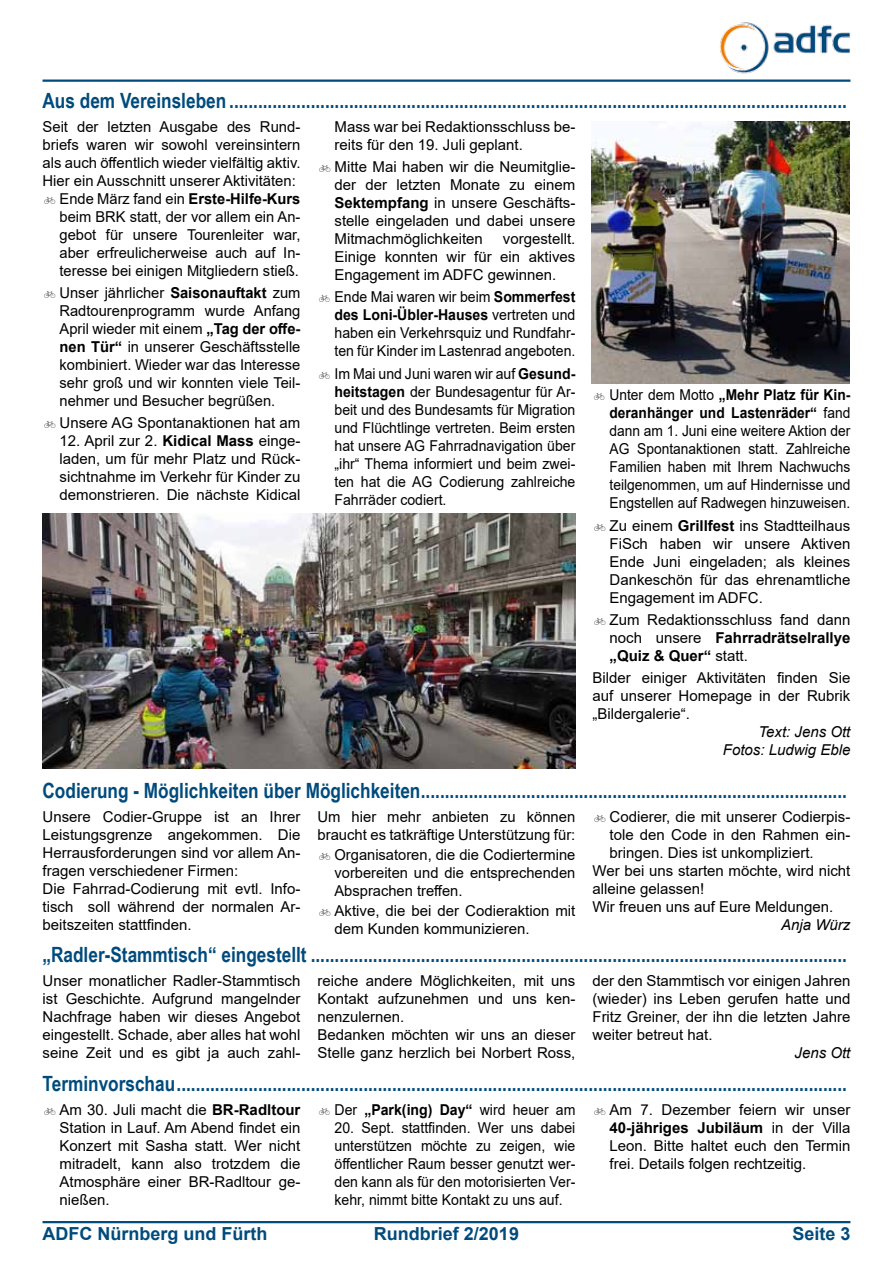
<style>
.page{position:relative;width:893px;height:1263px;background:#fff}
.page>*{position:absolute;margin:0;border:0;box-sizing:border-box;transform-origin:0 0}
.t1{font:700 21px "Arial Narrow";color:#004b7c}
.t2{font:700 18px "Arial";color:#004b7c}
.t3{font:15px/18px "Arial";color:#000;text-align:justify}
.t4{font:15px/18px "Arial";color:#000;text-align:justify;scale:.94 1}
.t5{font:15px/18px "Arial";color:#000;text-align:justify;scale:.92 1}
.t6{font:italic 15px/18px "Arial";color:#000;text-align:right}
.t7{font:700 15px "Arial";color:#000}
.s1{font-weight:400}
.s2{font-weight:700}
</style>
<div class="page">
<hr style="left:43px;top:1221px;width:807px;height:2px;background:#004b7c">
<hr style="left:43px;top:80px;width:807px;height:2px;background:#004b7c">
<img style="left:720px;top:22px;width:130px;height:52px">
<img style="left:43px;top:513px;width:532px;height:256px">
<img style="left:592px;top:121px;width:257px;height:263px">
<h1 class="t1" style="left:43px;top:88px;width:806px">Aus dem Vereinsleben .................................................................................................................................</h1>
<p class="t3" style="left:43px;top:117px;width:259px">Seit der letzten Ausgabe des Rund-</p>
<p class="t3" style="left:43px;top:135px;width:259px">briefs waren wir sowohl vereinsintern</p>
<p class="t3" style="left:43px;top:153px;width:259px">als auch öffentlich wieder vielfältig aktiv.</p>
<p class="t3" style="left:43px;top:171px;width:255px">Hier ein Ausschnitt unserer Aktivitäten:</p>
<p class="t7" style="left:60px;top:188px;width:242px"><span class="s1">Ende März fand ein</span> Erste-Hilfe-Kurs</p>
<p class="t3" style="left:60px;top:207px;width:242px">beim BRK statt, der vor allem ein An-</p>
<p class="t3" style="left:60px;top:225px;width:242px">gebot für unsere Tourenleiter war,</p>
<p class="t3" style="left:60px;top:243px;width:242px">aber erfreulicherweise auch auf In-</p>
<p class="t3" style="left:60px;top:261px;width:241px">teresse bei einigen Mitgliedern stieß.</p>
<p class="t3" style="left:60px;top:284px;width:242px">Unser jährlicher <span class="s2">Saisonauftakt</span> zum Radtourenprogramm wurde Anfang April wieder mit einem <span class="s2">„Tag der offe&shy;nen Tür“</span> in unserer Geschäftsstelle kombiniert. Wieder war das Interesse sehr groß und wir konnten viele Teil&shy;nehmer und Besucher begrüßen.</p>
<p class="t3" style="left:60px;top:414px;width:242px">Unsere AG Spontanaktionen hat am</p>
<p class="t3" style="left:60px;top:432px;width:242px">12. April zur 2. <span class="s2">Kidical Mass</span> einge&shy;laden, um für mehr Platz und Rück&shy;sichtnahme im Verkehr für Kinder zu demonstrieren. Die nächste Kidical</p>
<p class="t3" style="left:334px;top:117px;width:242px">Mass war bei Redaktionsschluss be&shy;reits für den 19. Juli geplant.</p>
<p class="t3" style="left:334px;top:158px;width:242px">Mitte Mai haben wir die Neumitglie&shy;der der letzten Monate zu einem <span class="s2">Sektempfang</span> in unsere Geschäfts&shy;stelle eingeladen und dabei unsere Mitmachmöglichkeiten</p>
<p class="t3" style="left:334px;top:230px;width:242px;text-indent:168px">vorgestellt.<br>Einige konnten wir für ein aktives Engagement im ADFC gewinnen.</p>
<p class="t4" style="left:334px;top:288px;width:258px">Ende Mai waren wir beim <span class="s2">Sommerfest des Loni-Übler-Hauses</span> vertreten und haben ein Verkehrsquiz und Rundfahr&shy;ten für Kinder im Lastenrad angeboten.</p>
<p class="t4" style="left:334px;top:364px;width:258px">Im Mai und Juni waren wir auf <span class="s2">Gesund&shy;heitstagen</span> der Bundesagentur für Ar&shy;beit und des Bundesamts für Migration und Flüchtlinge vertreten. Beim ersten hat unsere AG Fahrradnavigation über „ihr“ Thema informiert und beim zwei&shy;ten hat die AG Codierung zahlreiche Fahrräder codiert.</p>
<p class="t5" style="left:609px;top:386px;width:263px">Unter dem Motto <span class="s2">„Mehr Platz für Kin&shy;deranhänger und Lastenräder“</span> fand dann am 1. Juni eine weitere Aktion der AG Spontanaktionen statt. Zahlreiche Familien haben mit Ihrem Nachwuchs teilgenommen, um auf Hindernisse und Engstellen auf Radwegen hinzuweisen.</p>
<p class="t3" style="left:609px;top:516px;width:242px">Zu einem <span class="s2">Grillfest</span> ins Stadtteilhaus FiSch haben wir unsere Aktiven Ende Juni eingeladen; als kleines Dankeschön für das ehrenamtliche Engagement im ADFC.</p>
<p class="t3" style="left:609px;top:610px;width:242px">Zum Redaktionsschluss fand dann noch unsere <span class="s2">Fahrradrätselrallye „Quiz &amp; Quer“</span> statt.</p>
<p class="t3" style="left:592px;top:669px;width:259px">Bilder einiger Aktivitäten finden Sie auf unserer Homepage in der Rubrik „Bildergalerie“.</p>
<p class="t6" style="left:723px;top:723px;width:129px">Text: Jens Ott<br>Fotos: Ludwig Eble</p>
<h1 class="t1" style="left:43px;top:779px;width:806px">Codierung - Möglichkeiten über Möglichkeiten.........................................................................................</h1>
<p class="t3" style="left:43px;top:808px;width:259px;text-align:left">Unsere Codier-Gruppe ist an Ihrer Leistungsgrenze angekommen. Die Herrausforderungen sind vor allem An&shy;fragen verschiedener Firmen:<br>Die Fahrrad-Codierung mit evtl. Info&shy;tisch soll während der normalen Ar&shy;beitszeiten stattfinden.</p>
<p class="t3" style="left:317px;top:808px;width:259px">Um hier mehr anbieten zu können braucht es tatkräftige Unterstützung für:</p>
<p class="t3" style="left:609px;top:808px;width:242px">Codierer, die mit unserer Codierpis-</p>
<p class="t3" style="left:609px;top:826px;width:242px">tole den Code in den Rahmen ein-</p>
<p class="t3" style="left:609px;top:844px;width:206px">bringen. Dies ist unkompliziert.</p>
<p class="t3" style="left:592px;top:862px;width:259px">Wer bei uns starten möchte, wird nicht</p>
<p class="t3" style="left:592px;top:880px;width:113px">alleine gelassen!</p>
<p class="t3" style="left:592px;top:898px;width:242px">Wir freuen uns auf Eure Meldungen.</p>
<p class="t6" style="left:781px;top:916px;width:71px">Anja Würz</p>
<p class="t3" style="left:334px;top:846px;width:242px">Organisatoren, die die Codiertermine vorbereiten und die entsprechenden Absprachen treffen.</p>
<p class="t3" style="left:334px;top:902px;width:242px">Aktive, die bei der Codieraktion mit dem Kunden kommunizieren.</p>
<h1 class="t1" style="left:43px;top:942px;width:806px">„Radler-Stammtisch“ eingestellt ................................................................................................................</h1>
<p class="t3" style="left:43px;top:971px;width:259px">Unser monatlicher Radler-Stammtisch ist Geschichte. Aufgrund mangelnder Nachfrage haben wir dieses Angebot eingestellt. Schade, aber alles hat wohl seine Zeit und es gibt ja auch zahl-</p>
<p class="t3" style="left:317px;top:971px;width:259px;text-align:left">reiche andere Möglichkeiten, mit uns<br>Kontakt aufzunehmen und uns ken&shy;nenzulernen.<br>Bedanken möchten wir uns an dieser<br>Stelle ganz herzlich bei Norbert Ross,</p>
<p class="t3" style="left:592px;top:971px;width:259px">der den Stammtisch vor einigen Jahren (wieder) ins Leben gerufen hatte und Fritz Greiner, der ihn die letzten Jahre weiter betreut hat.</p>
<p class="t6" style="left:795px;top:1044px;width:57px">Jens Ott</p>
<h1 class="t1" style="left:43px;top:1072px;width:806px">Terminvorschau............................................................................................................................................</h1>
<p class="t3" style="left:60px;top:1101px;width:242px">Am 30. Juli macht die <span class="s2">BR-Radltour </span>Station in Lauf. Am Abend findet ein Konzert mit Sasha statt. Wer nicht mitradelt, kann also trotzdem die Atmosphäre einer BR-Radltour ge&shy;nießen.</p>
<p class="t4" style="left:334px;top:1101px;width:258px">Der <span class="s2">„Park(ing) Day“</span> wird heuer am</p>
<p class="t3" style="left:609px;top:1101px;width:242px">Am 7. Dezember feiern wir unser <span class="s2">40-jähriges Jubiläum</span> in der Villa Leon. Bitte haltet euch den Termin frei. Details folgen rechtzeitig.</p>
<p class="t4" style="left:334px;top:1119px;width:258px">20. Sept. stattfinden. Wer uns dabei unterstützen möchte zu zeigen, wie öffentlicher Raum besser genutzt wer&shy;den kann als für den motorisierten Ver&shy;kehr, nimmt bitte Kontakt zu uns auf.</p>
<p class="t2" style="left:43px;top:1221px;width:226px">ADFC Nürnberg und Fürth</p>
<p class="t2" style="left:374px;top:1221px;width:147px">Rundbrief 2/2019</p>
<p class="t2" style="left:792px;top:1221px;width:60px">Seite 3</p>
</div>
